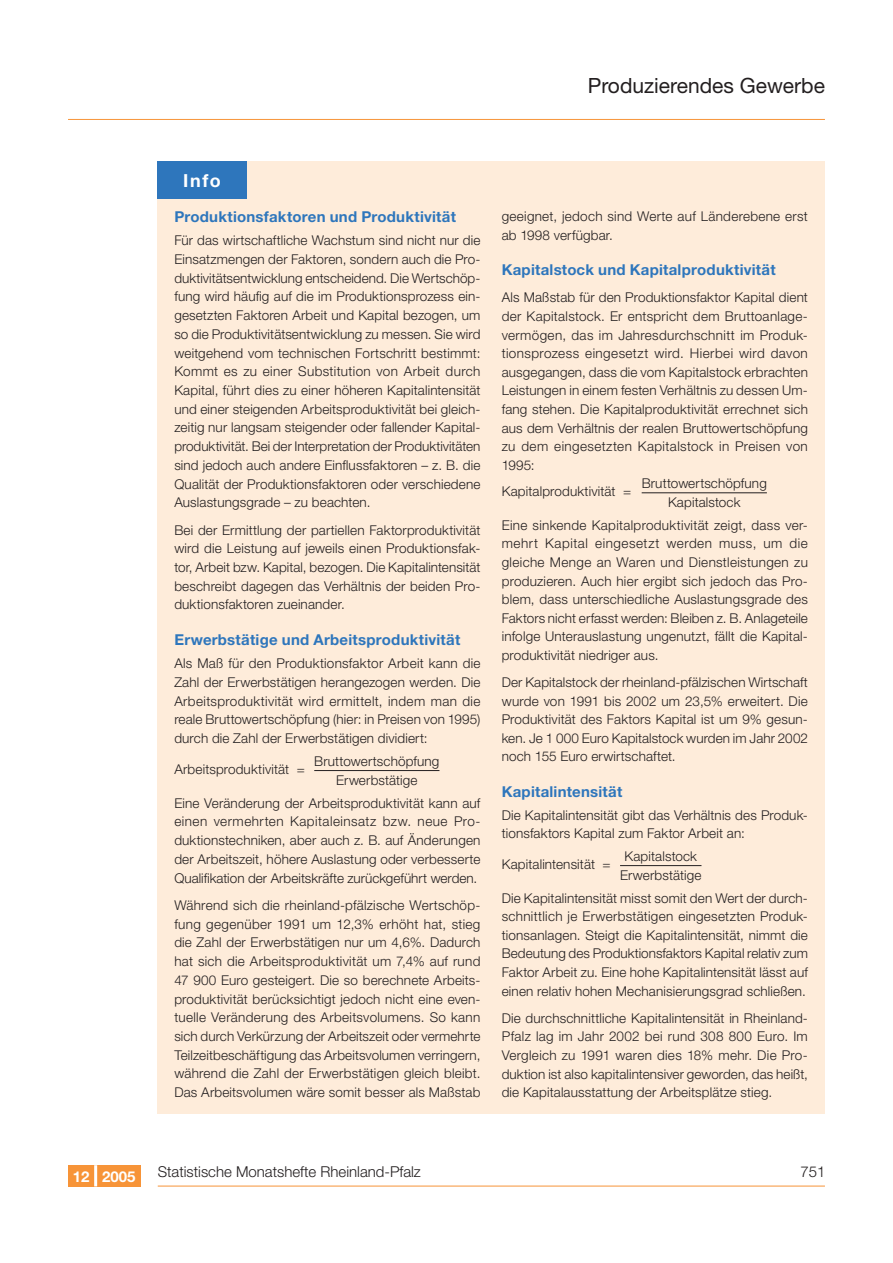
<style>
.page{position:relative;width:893px;height:1263px;background:#fff}
.page>*{position:absolute;margin:0;border:0;box-sizing:border-box;transform-origin:0 0}
.t1{font:21px "Helvetica Neue LT";color:#231f20}
.t2{font:700 18px "Helvetica Neue LT";color:#fff}
.t3{font:700 15px "Helvetica Neue LT";letter-spacing:.015em;color:#2e76bc}
.t4{font:300 15px "Helvetica Neue LT";color:#231f20}
.t5{font:700 15px "Helvetica Neue LT";color:#fff}
.t6{font:300 13.5px/18.8px "Helvetica Neue LT";letter-spacing:.01em;color:#231f20;text-align:justify}
</style>
<div class="page">
<hr style="left:68px;top:119px;width:757px;height:1px;background:#f79438">
<div style="left:68px;top:1165px;width:72px;height:21px;background:#f79438"></div>
<hr style="left:94px;top:1165px;width:3px;height:21px;background:#fff">
<hr style="left:158px;top:1186px;width:667px;height:1px;background:#f79438">
<div style="left:157px;top:162px;width:668px;height:952px;background:#feecda"></div>
<hr style="left:314px;top:770px;width:125px;height:1px;background:#231f20">
<hr style="left:642px;top:492px;width:125px;height:1px;background:#231f20">
<hr style="left:620px;top:865px;width:81px;height:1px;background:#231f20">
<div style="left:157px;top:162px;width:90px;height:37px;background:#2e76bc"></div>
<h1 class="t1" style="left:588px;top:73px;width:239px">Produzierendes Gewerbe</h1>
<h2 class="t2" style="left:183px;top:170px;width:39px">Info</h2>
<p class="t3" style="left:174px;top:208px;width:283px">Produktionsfaktoren und Produktivität</p>
<p class="t6" style="left:174px;top:231px;width:308px">Für das wirtschaftliche Wachstum sind nicht nur die Einsatzmengen der Faktoren, sondern auch die Pro&shy;duktivitätsentwicklung entscheidend. Die Wertschöp&shy;fung wird häufig auf die im Produktionsprozess ein&shy;gesetzten Faktoren Arbeit und Kapital bezogen, um so die Produktivitätsentwicklung zu messen. Sie wird weitgehend vom technischen Fortschritt bestimmt:<br>Kommt es zu einer Substitution von Arbeit durch Kapital, führt dies zu einer höheren Kapitalintensität und einer steigenden Arbeitsproduktivität bei gleich&shy;zeitig nur langsam steigender oder fallender Kapital&shy;produktivität. Bei der Interpretation der Produktivitäten sind jedoch auch andere Einflussfaktoren – z. B. die Qualität der Produktionsfaktoren oder verschiedene Auslastungsgrade – zu beachten.</p>
<p class="t6" style="left:174px;top:520px;width:308px">Bei der Ermittlung der partiellen Faktorproduktivität wird die Leistung auf jeweils einen Produktionsfak&shy;tor, Arbeit bzw. Kapital, bezogen. Die Kapitalintensität beschreibt dagegen das Verhältnis der beiden Pro&shy;duktionsfaktoren zueinander.</p>
<p class="t3" style="left:174px;top:630px;width:287px">Erwerbstätige und Arbeitsproduktivität</p>
<p class="t6" style="left:174px;top:654px;width:308px">Als Maß für den Produktionsfaktor Arbeit kann die Zahl der Erwerbstätigen herangezogen werden. Die Arbeitsproduktivität wird ermittelt, indem man die reale Bruttowertschöpfung (hier: in Preisen von 1995) durch die Zahl der Erwerbstätigen dividiert:</p>
<p class="t6" style="left:174px;top:759px;width:132px">Arbeitsproduktivität =</p>
<p class="t6" style="left:314px;top:752px;width:127px;text-align:center">Bruttowertschöpfung<br>Erwerbstätige</p>
<p class="t6" style="left:174px;top:793px;width:308px">Eine Veränderung der Arbeitsproduktivität kann auf einen vermehrten Kapitaleinsatz bzw. neue Pro&shy;duktionstechniken, aber auch z. B. auf Änderungen der Arbeitszeit, höhere Auslastung oder verbesserte Qualifikation der Arbeitskräfte zurückgeführt werden.</p>
<p class="t6" style="left:174px;top:895px;width:308px;text-align:left">Während sich die rheinland-pfälzische Wertschöp&shy;fung gegenüber 1991 um 12,3% erhöht hat, stieg die Zahl der Erwerbstätigen nur um 4,6%. Dadurch hat sich die Arbeitsproduktivität um 7,4% auf rund 47 900 Euro gesteigert. Die so berechnete Arbeits&shy;produktivität berücksichtigt jedoch nicht eine even&shy;tuelle Veränderung des Arbeitsvolumens. So kann sich durch Verkürzung der Arbeitszeit oder vermehrte Teilzeitbeschäftigung das Arbeitsvolumen verringern, während die Zahl der Erwerbstätigen gleich bleibt.<br>Das Arbeitsvolumen wäre somit besser als Maßstab</p>
<p class="t6" style="left:502px;top:207px;width:308px">geeignet, jedoch sind Werte auf Länderebene erst ab 1998 verfügbar.</p>
<p class="t3" style="left:502px;top:261px;width:275px">Kapitalstock und Kapitalproduktivität</p>
<p class="t6" style="left:502px;top:288px;width:308px;text-align:left">Als Maßstab für den Produktionsfaktor Kapital dient der Kapitalstock. Er entspricht dem Bruttoanlage&shy;vermögen, das im Jahresdurchschnitt im Produk&shy;tionsprozess eingesetzt wird. Hierbei wird davon ausgegangen, dass die vom Kapitalstock erbrachten Leistungen in einem festen Verhältnis zu dessen Um&shy;fang stehen. Die Kapitalproduktivität errechnet sich aus dem Verhältnis der realen Bruttowertschöpfung zu dem eingesetzten Kapitalstock in Preisen von 1995:</p>
<p class="t6" style="left:502px;top:482px;width:131px">Kapitalproduktivität =</p>
<p class="t6" style="left:642px;top:474px;width:127px;text-align:center">Bruttowertschöpfung<br>Kapitalstock</p>
<p class="t6" style="left:502px;top:515px;width:308px">Eine sinkende Kapitalproduktivität zeigt, dass ver&shy;mehrt Kapital eingesetzt werden muss, um die gleiche Menge an Waren und Dienstleistungen zu produzieren. Auch hier ergibt sich jedoch das Pro&shy;blem, dass unterschiedliche Auslastungsgrade des Faktors nicht erfasst werden: Bleiben z. B. Anlageteile infolge Unterauslastung ungenutzt, fällt die Kapital&shy;produktivität niedriger aus.</p>
<p class="t6" style="left:502px;top:673px;width:308px">Der Kapitalstock der rheinland-pfälzischen Wirtschaft wurde von 1991 bis 2002 um 23,5% erweitert. Die Produktivität des Faktors Kapital ist um 9% gesun&shy;ken. Je 1 000 Euro Kapitalstock wurden im Jahr 2002 noch 155 Euro erwirtschaftet.</p>
<p class="t3" style="left:502px;top:782px;width:122px">Kapitalintensität</p>
<p class="t6" style="left:502px;top:805px;width:308px">Die Kapitalintensität gibt das Verhältnis des Produk&shy;tionsfaktors Kapital zum Faktor Arbeit an:</p>
<p class="t6" style="left:502px;top:855px;width:110px">Kapitalintensität =</p>
<p class="t6" style="left:620px;top:847px;width:83px;text-align:center">Kapitalstock<br>Erwerbstätige</p>
<p class="t6" style="left:502px;top:888px;width:308px">Die Kapitalintensität misst somit den Wert der durch&shy;schnittlich je Erwerbstätigen eingesetzten Produk&shy;tionsanlagen. Steigt die Kapitalintensität, nimmt die Bedeutung des Produktionsfaktors Kapital relativ zum Faktor Arbeit zu. Eine hohe Kapitalintensität lässt auf einen relativ hohen Mechanisierungsgrad schließen.</p>
<p class="t6" style="left:502px;top:1008px;width:308px">Die durchschnittliche Kapitalintensität in Rheinland-Pfalz lag im Jahr 2002 bei rund 308 800 Euro. Im Vergleich zu 1991 waren dies 18% mehr. Die Pro&shy;duktion ist also kapitalintensiver geworden, das heißt, die Kapitalausstattung der Arbeitsplätze stieg.</p>
<p class="t5" style="left:73px;top:1167px;width:64px">12 2005</p>
<p class="t4" style="left:158px;top:1162px;width:265px">Statistische Monatshefte Rheinland-Pfalz</p>
<p class="t4" style="left:800px;top:1162px;width:27px">751</p>
</div>
